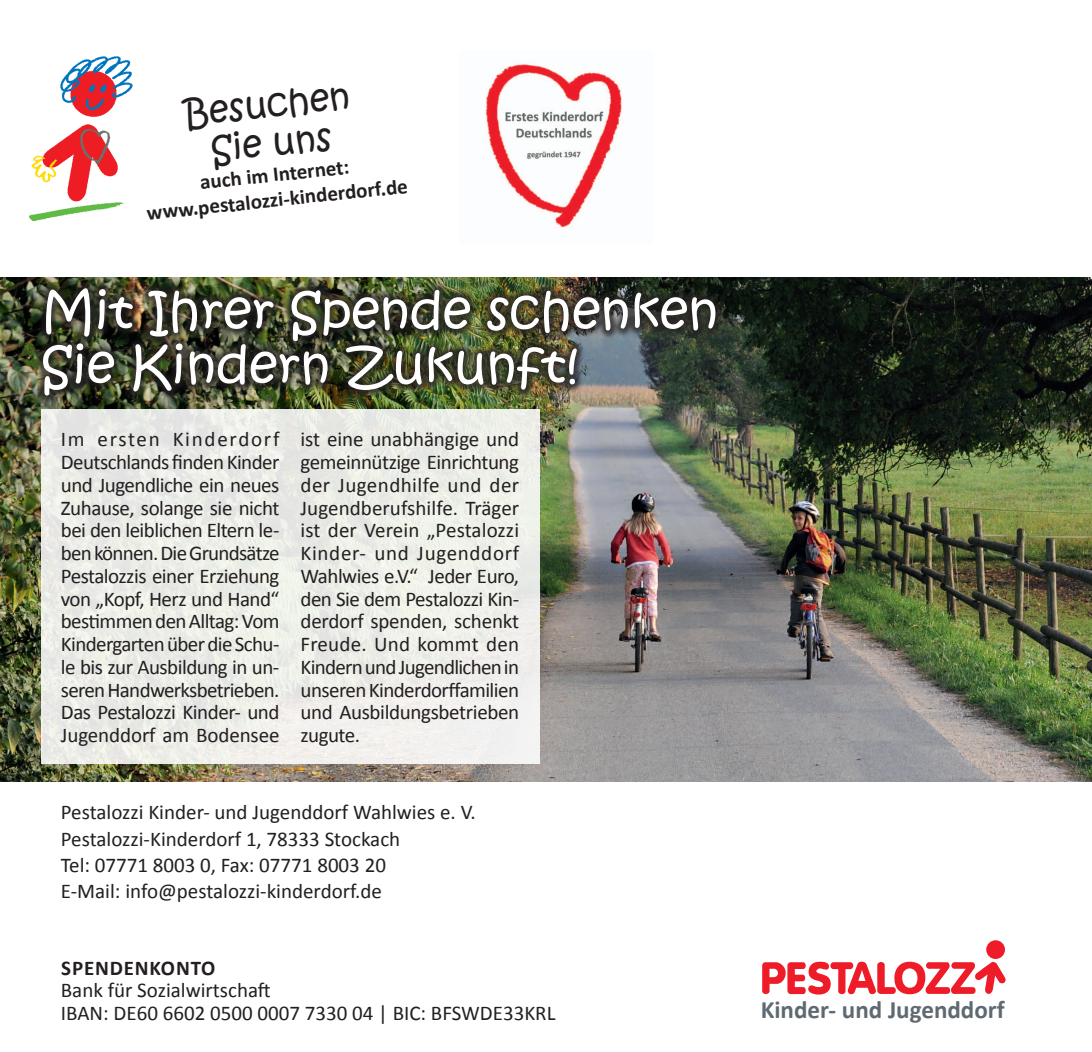
<style>
.page{position:relative;width:1092px;height:1052px;background:#fff}
.page>*{position:absolute;margin:0;border:0;box-sizing:border-box;transform-origin:0 0}
.t1{font:50.75px/54.2px "Kristen ITC";color:#fff}
.t2{font:35px/38.5px "Kristen ITC";color:#231f20;text-align:center}
.t3{font:700 25.03px "Calibri";color:#5f696f}
.t4{font:21px/22.8px "Calibri";color:#231f20;text-align:justify}
.t5{font:700 21px/25.2px "Calibri";letter-spacing:.04em;color:#231f20;text-align:center}
</style>
<div class="page">
<img style="left:0;top:278px;width:1091px;height:503px">
<div style="left:41px;top:409px;width:498px;height:355px;background:#edeee8"></div>
<img style="left:29px;top:56px;width:104px;height:164px">
<div style="left:34px;top:279px;width:690px;height:126px;background:#231f20;opacity:.75"></div>
<div style="left:986px;top:940px;width:18px;height:19px;background:#ee1c28;border-radius:50%"></div>
<svg style="left:762px;top:961px;width:243px;height:34px"></svg>
<img style="left:485px;top:64px;width:137px;height:164px">
<h2 class="t2" style="left:183px;top:95px;width:168px;rotate:-6deg">Besuchen<br>Sie uns</h2>
<p class="t5" style="left:143px;top:175px;width:263px;rotate:-6deg">auch im Internet: www.pestalozzi-kinderdorf.de</p>
<h1 class="t1" style="left:41px;top:285px;width:679px">Mit Ihrer Spende schenken<br>Sie Kindern Zukunft!</h1>
<p class="t4" style="left:61px;top:428px;width:220px">Im ersten Kinderdorf Deutschlands finden Kinder und Jugendliche ein neues Zuhause, solange sie nicht bei den leiblichen Eltern le&shy;ben können. Die Grundsätze Pestalozzis einer Erziehung von „Kopf, Herz und Hand“ bestimmen den Alltag: Vom Kindergarten über die Schu&shy;le bis zur Ausbildung in un&shy;seren Handwerksbetrieben.<br>Das Pestalozzi Kinder- und Jugenddorf am Bodensee</p>
<p class="t4" style="left:300px;top:428px;width:220px">ist eine unabhängige und gemeinnützige Einrichtung der Jugendhilfe und der Jugendberufshilfe. Träger ist der Verein „Pestalozzi Kinder- und Jugenddorf Wahlwies e.V.“ Jeder Euro, den Sie dem Pestalozzi Kin&shy;derdorf spenden, schenkt Freude. Und kommt den Kindern und Jugendlichen in unseren Kinderdorffamilien und Ausbildungsbetrieben zugute.</p>
<p class="t4" style="left:61px;top:799px;width:416px;line-height:26.2px;text-align:left">Pestalozzi Kinder- und Jugenddorf Wahlwies e. V.<br>Pestalozzi-Kinderdorf 1, 78333 Stockach<br>Tel: 07771 8003 0, Fax: 07771 8003 20<br>E-Mail: info@pestalozzi-kinderdorf.de</p>
<p class="t5" style="left:61px;top:955px;width:156px">Spendenkonto</p>
<p class="t4" style="left:61px;top:979px;width:496px">Bank für Sozialwirtschaft<br>IBAN: DE60 6602 0500 0007 7330 04 | BIC: BFSWDE33KRL</p>
<p class="t3" style="left:760px;top:994px;width:245px">Kinder- und Jugenddorf</p>
</div>
